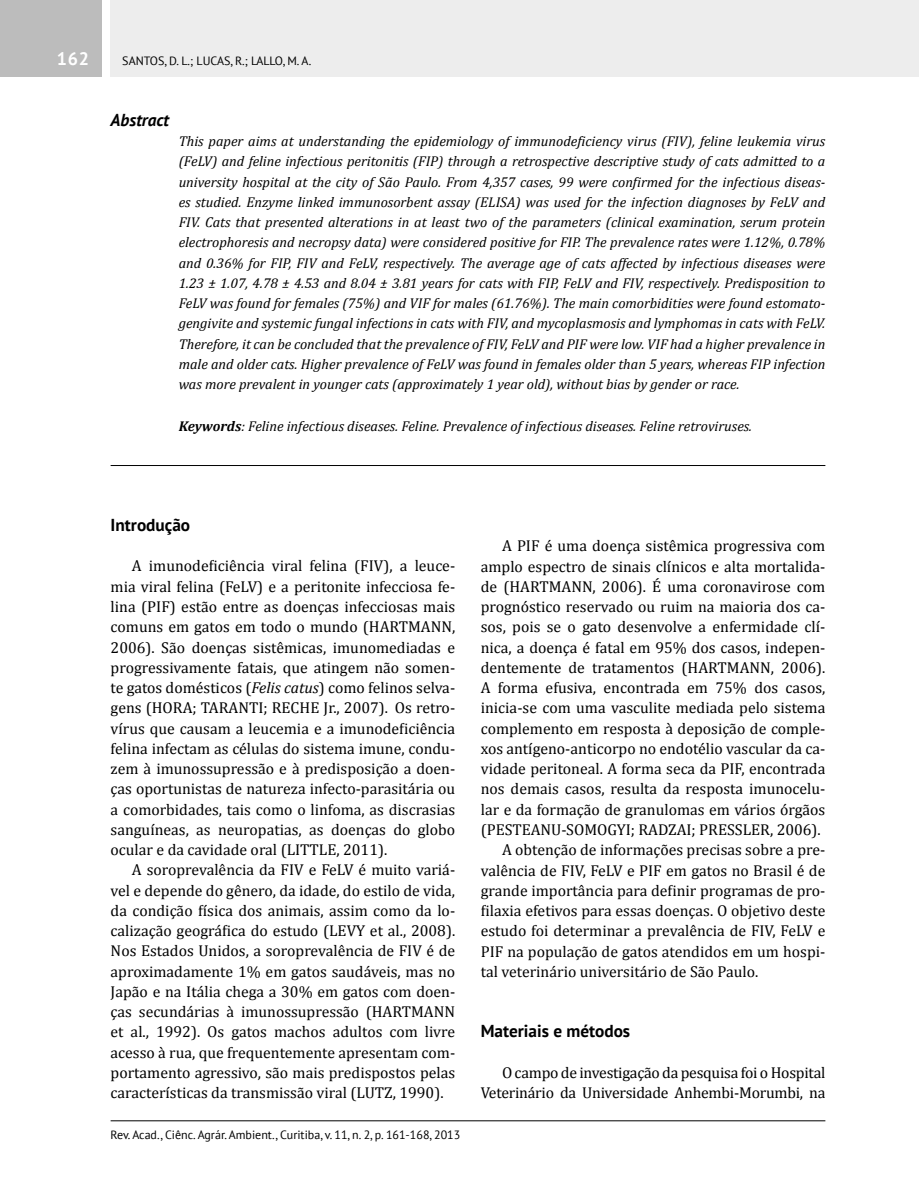
<style>
.page{position:relative;width:919px;height:1191px;background:#fff}
.page>*{position:absolute;margin:0;border:0;box-sizing:border-box;transform-origin:0 0}
.t1{font:700 18px "PT Sans";color:#fff}
.t2{font:700 17.25px "PT Sans";color:#000}
.t3{font:italic 700 17.25px "PT Sans";color:#000}
.t4{font:15.75px/20.2px "Cambria";color:#000;text-align:justify}
.t5{font:italic 14.25px/20.2px "Cambria";color:#000;text-align:justify}
.t6{font:12px "PT Sans";color:#000}
.s1{font-weight:700}
.s2{font-style:italic}
</style>
<div class="page">
<div style="left:111px;top:0;width:807px;height:77px;background:#ededed"></div>
<div style="left:0;top:0;width:102px;height:77px;background:#bcbcbc"></div>
<hr style="left:111px;top:1120px;width:714px;height:1px;background:#000">
<hr style="left:111px;top:465px;width:714px;height:1px;background:#000">
<p class="t1" style="left:57px;top:47px;width:34px">162</p>
<p class="t6" style="left:122px;top:53px;width:190px">SANTOS, D. L.; LUCAS, R.; LALLO, M. A.</p>
<p class="t3" style="left:111px;top:108px;width:60px">Abstract</p>
<p class="t5" style="left:179px;top:130px;width:648px">This paper aims at understanding the epidemiology of immunodeficiency virus (FIV), feline leukemia virus (FeLV) and feline infectious peritonitis (FIP) through a retrospective descriptive study of cats admitted to a university hospital at the city of São Paulo. From 4,357 cases, 99 were confirmed for the infectious diseas&shy;es studied. Enzyme linked immunosorbent assay (ELISA) was used for the infection diagnoses by FeLV and FIV. Cats that presented alterations in at least two of the parameters (clinical examination, serum protein electrophoresis and necropsy data) were considered positive for FIP. The prevalence rates were 1.12%, 0.78% and 0.36% for FIP, FIV and FeLV, respectively. The average age of cats affected by infectious diseases were 1.23 ± 1.07, 4.78 ± 4.53 and 8.04 ± 3.81 years for cats with FIP, FeLV and FIV, respectively. Predisposition to FeLV was found for females (75%) and VIF for males (61.76%). The main comorbidities were found estomato&shy;gengivite and systemic fungal infections in cats with FIV, and mycoplasmosis and lymphomas in cats with FeLV.<br>Therefore, it can be concluded that the prevalence of FIV, FeLV and PIF were low. VIF had a higher prevalence in male and older cats. Higher prevalence of FeLV was found in females older than 5 years, whereas FIP infection was more prevalent in younger cats (approximately 1 year old), without bias by gender or race.</p>
<p class="t5" style="left:179px;top:415px;width:575px"><span class="s1">Keywords</span>: Feline infectious diseases. Feline. Prevalence of infectious diseases. Feline retroviruses.</p>
<p class="t2" style="left:111px;top:513px;width:81px">Introdução</p>
<p class="t4" style="left:111px;top:556px;width:346px;text-indent:21px">A imunodeficiência viral felina (FIV), a leuce&shy;mia viral felina (FeLV) e a peritonite infecciosa fe&shy;lina (PIF) estão entre as doenças infecciosas mais comuns em gatos em todo o mundo (HARTMANN, 2006). São doenças sistêmicas, imunomediadas e progressivamente fatais, que atingem não somen&shy;te gatos domésticos (<span class="s2">Felis catus</span>) como felinos selva&shy;gens (HORA; TARANTI; RECHE Jr., 2007). Os retro&shy;vírus que causam a leucemia e a imunodeficiência felina infectam as células do sistema imune, condu&shy;zem à imunossupressão e à predisposição a doen&shy;ças oportunistas de natureza infecto-parasitária ou a comorbidades, tais como o linfoma, as discrasias sanguíneas, as neuropatias, as doenças do globo ocular e da cavidade oral (LITTLE, 2011).</p>
<p class="t4" style="left:111px;top:860px;width:346px;text-indent:21px">A soroprevalência da FIV e FeLV é muito variá&shy;vel e depende do gênero, da idade, do estilo de vida, da condição física dos animais, assim como da lo&shy;calização geográfica do estudo (LEVY et al., 2008).<br>Nos Estados Unidos, a soroprevalência de FIV é de aproximadamente 1% em gatos saudáveis, mas no Japão e na Itália chega a 30% em gatos com doen&shy;ças secundárias à imunossupressão (HARTMANN et al., 1992). Os gatos machos adultos com livre acesso à rua, que frequentemente apresentam com&shy;portamento agressivo, são mais predispostos pelas características da transmissão viral (LUTZ, 1990).</p>
<p class="t6" style="left:111px;top:1126px;width:351px">Rev. Acad., Ciênc. Agrár. Ambient., Curitiba, v. 11, n. 2, p. 161-168, 2013</p>
<p class="t4" style="left:502px;top:536px;width:325px">A PIF é uma doença sistêmica progressiva com</p>
<p class="t4" style="left:480px;top:556px;width:346px">amplo espectro de sinais clínicos e alta mortalida-</p>
<p class="t4" style="left:480px;top:576px;width:346px">de (HARTMANN, 2006). É uma coronavirose com</p>
<p class="t4" style="left:480px;top:596px;width:346px">prognóstico reservado ou ruim na maioria dos ca-</p>
<p class="t4" style="left:480px;top:617px;width:346px">sos, pois se o gato desenvolve a enfermidade clí-</p>
<p class="t4" style="left:480px;top:637px;width:346px">nica, a doença é fatal em 95% dos casos, indepen-</p>
<p class="t4" style="left:480px;top:657px;width:346px">dentemente de tratamentos (HARTMANN, 2006).</p>
<p class="t4" style="left:480px;top:677px;width:346px">A forma efusiva, encontrada em 75% dos casos,</p>
<p class="t4" style="left:480px;top:698px;width:346px">inicia-se com uma vasculite mediada pelo sistema</p>
<p class="t4" style="left:480px;top:718px;width:346px">complemento em resposta à deposição de comple-</p>
<p class="t4" style="left:480px;top:738px;width:346px">xos antígeno-anticorpo no endotélio vascular da ca-</p>
<p class="t4" style="left:480px;top:758px;width:346px">vidade peritoneal. A forma seca da PIF, encontrada</p>
<p class="t4" style="left:480px;top:779px;width:346px">nos demais casos, resulta da resposta imunocelu-</p>
<p class="t4" style="left:480px;top:799px;width:346px">lar e da formação de granulomas em vários órgãos</p>
<p class="t4" style="left:480px;top:819px;width:341px">(PESTEANU-SOMOGYI; RADZAI; PRESSLER, 2006).</p>
<p class="t4" style="left:502px;top:839px;width:325px">A obtenção de informações precisas sobre a pre-</p>
<p class="t4" style="left:480px;top:860px;width:346px">valência de FIV, FeLV e PIF em gatos no Brasil é de</p>
<p class="t4" style="left:480px;top:880px;width:346px">grande importância para definir programas de pro-</p>
<p class="t4" style="left:480px;top:900px;width:346px">filaxia efetivos para essas doenças. O objetivo deste</p>
<p class="t4" style="left:480px;top:920px;width:346px">estudo foi determinar a prevalência de FIV, FeLV e</p>
<p class="t4" style="left:480px;top:941px;width:346px">PIF na população de gatos atendidos em um hospi-</p>
<p class="t4" style="left:480px;top:961px;width:279px">tal veterinário universitário de São Paulo.</p>
<p class="t2" style="left:480px;top:1019px;width:151px">Materiais e métodos</p>
<p class="t4" style="left:480px;top:1062px;width:346px;text-align:right">O campo de investigação da pesquisa foi o Hospital<br>Veterinário da Universidade Anhembi-Morumbi, na</p>
</div>
